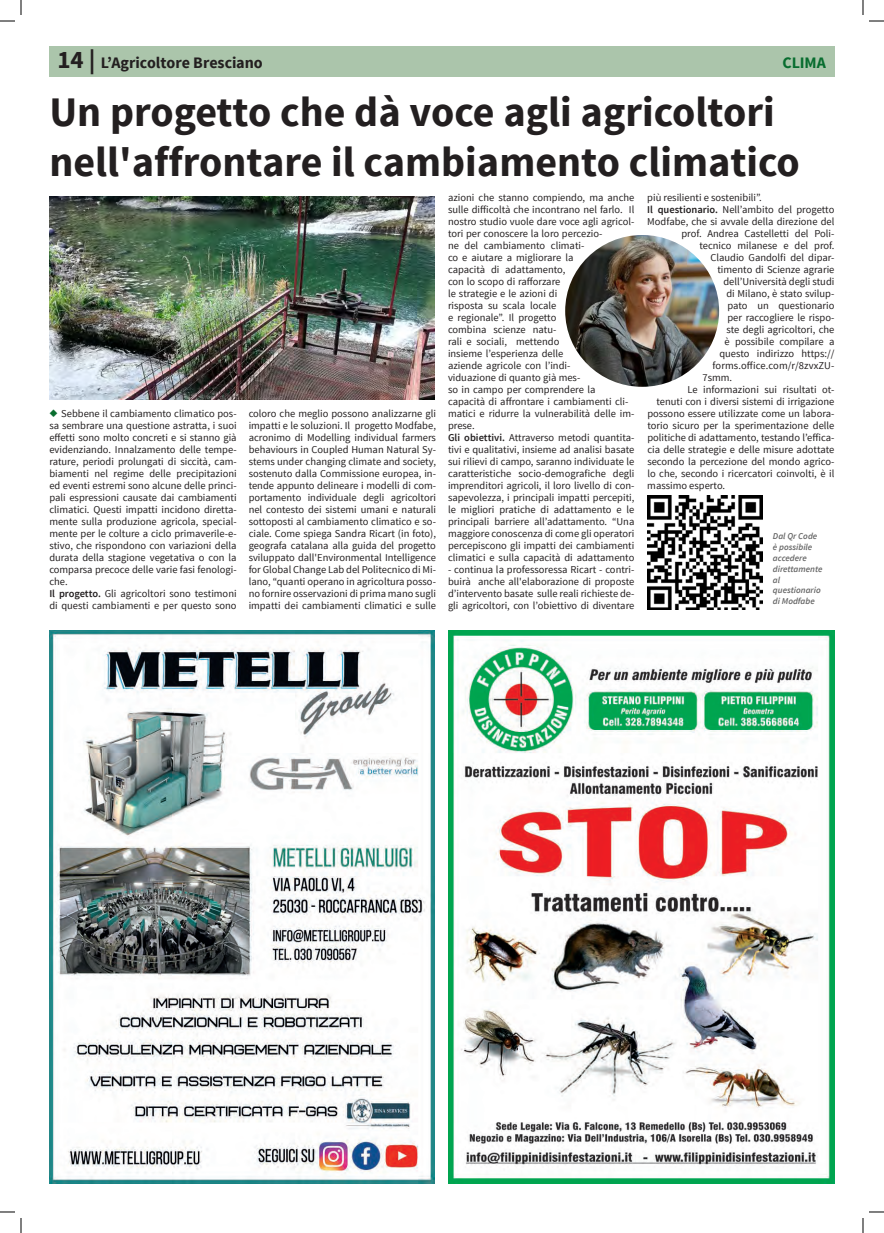
<style>
.page{position:relative;width:884px;height:1233px;background:#fff}
.page>*{position:absolute;margin:0;border:0;box-sizing:border-box;transform-origin:0 0}
.TITOLI_articoli_BIG{font:700 42px/50.4px "Source Sans Pro";color:#231f20}
.t1{font:700 16px "Source Sans Pro";letter-spacing:-.005em;color:#231f20}
.t2{font:700 16px "Source Sans Pro";letter-spacing:-.005em;color:#086d2f}
.Testo_lungo{font:10.5px/12px "Source Sans Pro";color:#231f20;text-align:justify}
.Firma{font:italic 600 9px/10.8px "Source Sans Pro";color:#666}
.s1{font-size:25px}
.s2{color:#086d2f}
.s3{font-weight:600}
</style>
<div class="page">
<div style="left:49px;top:47px;width:786px;height:30px;background:#abc5ab"></div>
<img style="left:449px;top:630px;width:385px;height:553px">
<img style="left:49px;top:630px;width:386px;height:553px">
<img style="left:647px;top:496px;width:116px;height:114px">
<img style="left:49px;top:197px;width:386px;height:203px">
<img style="left:565px;top:235px;width:154px;height:152px">
<svg style="left:0;top:1211px;width:15px;height:1px"></svg>
<svg style="left:869px;top:1211px;width:15px;height:1px"></svg>
<svg style="left:0;top:0;width:22px;height:22px"></svg>
<svg style="left:20px;top:1218px;width:2px;height:15px"></svg>
<svg style="left:862px;top:0;width:22px;height:22px"></svg>
<svg style="left:862px;top:1218px;width:2px;height:15px"></svg>
<p class="t1" style="left:57px;top:53px;width:207px"><span class="s1">14 |</span> L’Agricoltore Bresciano</p>
<p class="t2" style="left:782px;top:53px;width:45px">CLIMA</p>
<p class="TITOLI_articoli_BIG" style="left:49px;top:88px;width:752px">Un progetto che dà voce agli agricoltori nell'affrontare il cambiamento climatico</p>
<p class="Testo_lungo" style="left:49px;top:408px;width:189px"><span class="s2">◆</span> Sebbene il cambiamento climatico pos&shy;sa sembrare una questione astratta, i suoi effetti sono molto concreti e si stanno già evidenziando. Innalzamento delle tempe&shy;rature, periodi prolungati di siccità, cam&shy;biamenti nel regime delle precipitazioni ed eventi estremi sono alcune delle princi&shy;pali espressioni causate dai cambiamenti climatici. Questi impatti incidono diretta&shy;mente sulla produzione agricola, special&shy;mente per le colture a ciclo primaverile-e&shy;stivo, che rispondono con variazioni della durata della stagione vegetativa o con la comparsa precoce delle varie fasi fenologi&shy;che.</p>
<p class="Testo_lungo" style="left:49px;top:588px;width:189px"><span class="s3">Il progetto.</span> Gli agricoltori sono testimoni di questi cambiamenti e per questo sono</p>
<p class="Testo_lungo" style="left:249px;top:408px;width:189px">coloro che meglio possono analizzarne gli impatti e le soluzioni. Il progetto Modfabe, acronimo di Modelling individual farmers behaviours in Coupled Human Natural Sy&shy;stems under changing climate and society, sostenuto dalla Commissione europea, in&shy;tende appunto delineare i modelli di com&shy;portamento individuale degli agricoltori nel contesto dei sistemi umani e naturali sottoposti al cambiamento climatico e so&shy;ciale. Come spiega Sandra Ricart (in foto), geografa catalana alla guida del progetto sviluppato dall'Environmental Intelligence for Global Change Lab del Politecnico di Mi&shy;lano, “quanti operano in agricoltura posso&shy;no fornire osservazioni di prima mano sugli impatti dei cambiamenti climatici e sulle</p>
<p class="Testo_lungo" style="left:448px;top:192px;width:188px;text-align:left">azioni che stanno compiendo, ma anche sulle difficoltà che incontrano nel farlo. Il nostro studio vuole dare voce agli agricol&shy;tori per conoscere la loro percezio-<br>ne del cambiamento climati-<br>co e aiutare a migliorare la<br>capacità di adattamento,<br>con lo scopo di rafforzare<br>le strategie e le azioni di<br>risposta su scala locale<br>e regionale”. Il progetto<br>combina scienze natu-<br>rali e sociali, mettendo<br>insieme l’esperienza delle<br>aziende agricole con l’indi-<br>viduazione di quanto già mes-<br>so in campo per comprendere la capacità di affrontare i cambiamenti cli&shy;matici e ridurre la vulnerabilità delle im&shy;prese.</p>
<p class="Testo_lungo" style="left:448px;top:432px;width:188px"><span class="s3">Gli obiettivi.</span> Attraverso metodi quantita&shy;tivi e qualitativi, insieme ad analisi basate sui rilievi di campo, saranno individuate le caratteristiche socio-demografiche degli imprenditori agricoli, il loro livello di con&shy;sapevolezza, i principali impatti percepiti, le migliori pratiche di adattamento e le principali barriere all’adattamento. “Una maggiore conoscenza di come gli operatori percepiscono gli impatti dei cambiamenti climatici e sulla capacità di adattamento</p>
<p class="Testo_lungo" style="left:448px;top:564px;width:188px">- continua la professoressa Ricart - contri&shy;buirà anche all'elaborazione di proposte d’intervento basate sulle reali richieste de&shy;gli agricoltori, con l’obiettivo di diventare</p>
<p class="Testo_lungo" style="left:647px;top:192px;width:116px">più resilienti e sostenibili”.</p>
<p class="Testo_lungo" style="left:647px;top:204px;width:189px"><span class="s3">Il questionario.</span> Nell’ambito del progetto</p>
<p class="Testo_lungo" style="left:647px;top:216px;width:189px">Modfabe, che si avvale della direzione del</p>
<p class="Testo_lungo" style="left:681px;top:228px;width:154px">prof. Andrea Castelletti del Poli-</p>
<p class="Testo_lungo" style="left:699px;top:240px;width:136px">tecnico milanese e del prof.</p>
<p class="Testo_lungo" style="left:710px;top:252px;width:126px">Claudio Gandolfi del dipar-</p>
<p class="Testo_lungo" style="left:717px;top:264px;width:119px">timento di Scienze agrarie</p>
<p class="Testo_lungo" style="left:723px;top:276px;width:112px">dell’Università degli studi</p>
<p class="Testo_lungo" style="left:726px;top:288px;width:110px">di Milano, è stato svilup-</p>
<p class="Testo_lungo" style="left:727px;top:300px;width:109px">pato un questionario</p>
<p class="Testo_lungo" style="left:727px;top:312px;width:108px">per raccogliere le rispo-</p>
<p class="Testo_lungo" style="left:726px;top:324px;width:110px">ste degli agricoltori, che</p>
<p class="Testo_lungo" style="left:724px;top:336px;width:112px">è possibile compilare a</p>
<p class="Testo_lungo" style="left:719px;top:348px;width:117px">questo indirizzo https://</p>
<p class="Testo_lungo" style="left:712px;top:360px;width:123px">forms.office.com/r/8zvxZU-</p>
<p class="Testo_lungo" style="left:702px;top:372px;width:31px">7smm.</p>
<p class="Testo_lungo" style="left:687px;top:384px;width:148px">Le informazioni sui risultati ot-</p>
<p class="Testo_lungo" style="left:656px;top:396px;width:180px">tenuti con i diversi sistemi di irrigazione</p>
<p class="Testo_lungo" style="left:647px;top:408px;width:189px">possono essere utilizzate come un labora-</p>
<p class="Testo_lungo" style="left:647px;top:420px;width:189px">torio sicuro per la sperimentazione delle</p>
<p class="Testo_lungo" style="left:647px;top:432px;width:189px">politiche di adattamento, testando l’effica-</p>
<p class="Testo_lungo" style="left:647px;top:444px;width:189px">cia delle strategie e delle misure adottate</p>
<p class="Testo_lungo" style="left:647px;top:456px;width:189px">secondo la percezione del mondo agrico-</p>
<p class="Testo_lungo" style="left:647px;top:468px;width:189px">lo che, secondo i ricercatori coinvolti, è il</p>
<p class="Testo_lungo" style="left:647px;top:480px;width:79px">massimo esperto.</p>
<p class="Firma" style="left:773px;top:531px;width:51px">Dal Qr Code è possibile accedere direttamente al questionario di Modfabe</p>
</div>
